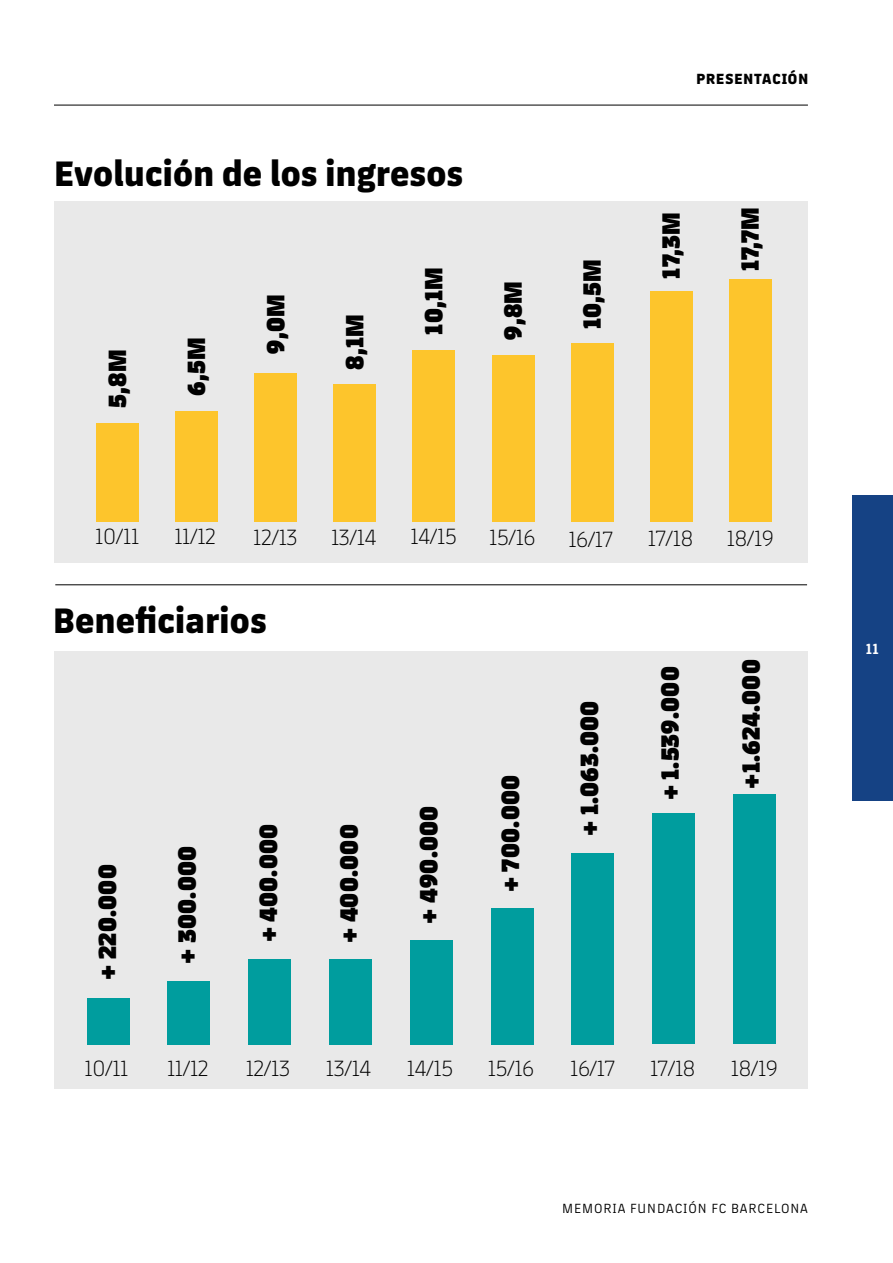
<style>
.page{position:relative;width:893px;height:1263px;background:#fff}
.page>*{position:absolute;margin:0;border:0;box-sizing:border-box;transform-origin:0 0}
.t1{font:800 36px "FCBARCELONA";letter-spacing:.01em;color:#000}
.t2{font:800 25.5px "FCBARCELONA";letter-spacing:.01em;color:#000}
.t3{font:300 22.5px "FCBARCELONA";letter-spacing:-.015em;color:#000}
.t4{font:800 15px "FCBARCELONA";letter-spacing:.07em;color:#000}
.t5{font:700 15px "FCBARCELONA";color:#fff}
.t6{font:13.5px "FCBARCELONA";letter-spacing:.07em;color:#000}
</style>
<div class="page">
<div style="left:853px;top:495px;width:40px;height:305px;background:#154284"></div>
<hr style="left:55px;top:584px;width:752px;height:1px;background:#000">
<div style="left:54px;top:201px;width:754px;height:361px;background:#e9e9e9"></div>
<svg style="left:54px;top:651px;width:754px;height:438px;fill:#e9e9e9"></svg>
<div style="left:96px;top:424px;width:43px;height:98px;background:#fdc52c"></div>
<div style="left:175px;top:412px;width:43px;height:110px;background:#fdc52c"></div>
<div style="left:334px;top:384px;width:42px;height:138px;background:#fdc52c"></div>
<hr style="left:54px;top:105px;width:754px;height:1px;background:#000">
<div style="left:650px;top:291px;width:42px;height:230px;background:#fdc52c"></div>
<div style="left:413px;top:350px;width:42px;height:172px;background:#fdc52c"></div>
<div style="left:571px;top:344px;width:42px;height:178px;background:#fdc52c"></div>
<div style="left:492px;top:356px;width:42px;height:166px;background:#fdc52c"></div>
<div style="left:729px;top:279px;width:43px;height:242px;background:#fdc52c"></div>
<div style="left:254px;top:373px;width:43px;height:148px;background:#fdc52c"></div>
<h1 class="t1" style="left:54px;top:148px;width:410px">Evolución de los ingresos</h1>
<p class="t2" style="left:98px;top:408px;width:60px;rotate:-90deg">5,8M</p>
<p class="t2" style="left:177px;top:396px;width:60px;rotate:-90deg">6,5M</p>
<p class="t2" style="left:256px;top:354px;width:61px;rotate:-90deg">9,0M</p>
<p class="t2" style="left:335px;top:370px;width:57px;rotate:-90deg">8,1M</p>
<p class="t2" style="left:414px;top:335px;width:69px;rotate:-90deg">10,1M</p>
<p class="t2" style="left:493px;top:340px;width:61px;rotate:-90deg">9,8M</p>
<p class="t2" style="left:573px;top:329px;width:71px;rotate:-90deg">10,5M</p>
<p class="t4" style="left:696px;top:68px;width:113px">PRESENTACIÓN</p>
<p class="t2" style="left:652px;top:279px;width:68px;rotate:-90deg">17,3M</p>
<p class="t2" style="left:731px;top:271px;width:65px;rotate:-90deg">17,7M</p>
<p class="t3" style="left:95px;top:522px;width:45px">10/11</p>
<p class="t3" style="left:174px;top:522px;width:43px">11/12</p>
<p class="t3" style="left:253px;top:523px;width:46px">12/13</p>
<p class="t3" style="left:331px;top:523px;width:47px">13/14</p>
<p class="t3" style="left:411px;top:522px;width:48px">14/15</p>
<p class="t3" style="left:489px;top:523px;width:48px">15/16</p>
<p class="t3" style="left:568px;top:525px;width:46px">16/17</p>
<p class="t3" style="left:648px;top:525px;width:47px">17/18</p>
<p class="t3" style="left:727px;top:525px;width:48px">18/19</p>
<h1 class="t1" style="left:54px;top:595px;width:215px">Beneficiarios</h1>
<p class="t2" style="left:88px;top:980px;width:117px;rotate:-90deg">+ 220.000</p>
<p class="t2" style="left:168px;top:964px;width:119px;rotate:-90deg">+ 300.000</p>
<p class="t2" style="left:249px;top:942px;width:120px;rotate:-90deg">+ 400.000</p>
<p class="t2" style="left:330px;top:943px;width:120px;rotate:-90deg">+ 400.000</p>
<p class="t2" style="left:409px;top:923px;width:119px;rotate:-90deg">+ 490.000</p>
<p class="t2" style="left:491px;top:892px;width:119px;rotate:-90deg">+ 700.000</p>
<p class="t2" style="left:570px;top:836px;width:137px;rotate:-90deg">+ 1.063.000</p>
<p class="t2" style="left:651px;top:800px;width:136px;rotate:-90deg">+ 1.539.000</p>
<p class="t2" style="left:732px;top:789px;width:131px;rotate:-90deg">+1.624.000</p>
<p class="t3" style="left:84px;top:1055px;width:45px">10/11</p>
<p class="t3" style="left:167px;top:1055px;width:43px">11/12</p>
<p class="t3" style="left:246px;top:1055px;width:46px">12/13</p>
<p class="t3" style="left:326px;top:1055px;width:47px">13/14</p>
<p class="t3" style="left:407px;top:1055px;width:48px">14/15</p>
<p class="t3" style="left:488px;top:1055px;width:48px">15/16</p>
<p class="t3" style="left:570px;top:1055px;width:46px">16/17</p>
<p class="t3" style="left:650px;top:1054px;width:47px">17/18</p>
<p class="t3" style="left:731px;top:1054px;width:48px">18/19</p>
<p class="t6" style="left:562px;top:1199px;width:247px">MEMORIA FUNDACIÓN FC BARCELONA</p>
<p class="t5" style="left:866px;top:638px;width:14px">11</p>
</div>
